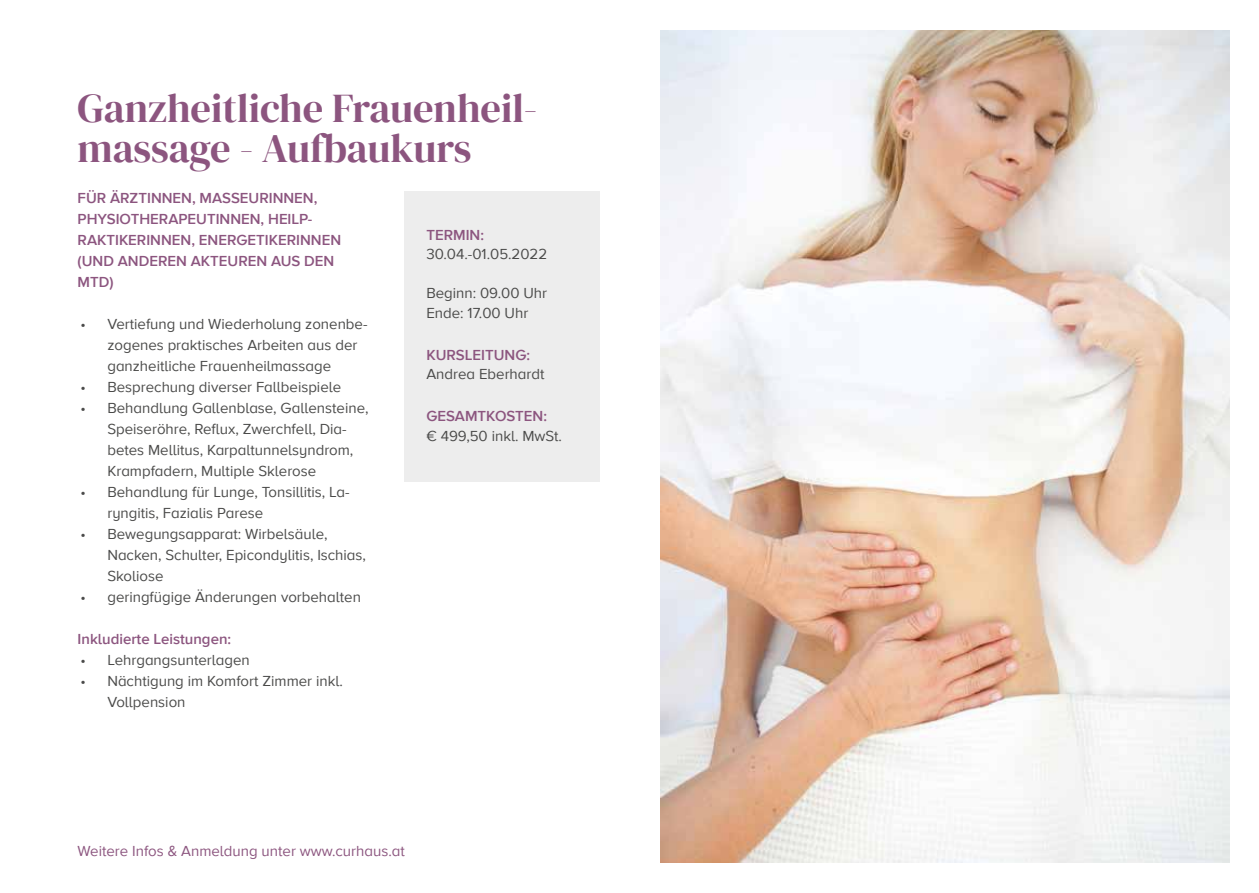
<style>
.page{position:relative;width:1259px;height:893px;background:#fff}
.page>*{position:absolute;margin:0;border:0;box-sizing:border-box;transform-origin:0 0}
.t1{font:40.5px/40.5px "DM Serif Display";color:#8c557f}
.t2{font:15px/21px "Proxima Nova A";color:#4a4a49}
.t3{font:600 15px/21px "Proxima Nova A";color:#8c557f}
.t4{font:15px "Proxima Nova A";color:#8c557f}
</style>
<div class="page">
<img style="left:661px;top:31px;width:568px;height:831px">
<div style="left:404px;top:191px;width:196px;height:291px;background:#ededed"></div>
<h1 class="t1" style="left:78px;top:88px;width:461px">Ganzheitliche Frauenheil&shy;massage - Aufbaukurs</h1>
<p class="t3" style="left:78px;top:187px;width:265px">FÜR ÄRZTINNEN, MASSEURINNEN,<br>PHYSIOTHERAPEUTINNEN, HEILP-<br>RAKTIKERINNEN, ENERGETIKERINNEN (UND ANDEREN AKTEUREN AUS DEN<br>MTD)</p>
<p class="t2" style="left:107px;top:313px;width:262px;text-indent:-27px">• Vertiefung und Wiederholung zonenbe&shy;zogenes praktisches Arbeiten aus der ganzheitliche Frauenheilmassage</p>
<p class="t2" style="left:80px;top:376px;width:262px">• Besprechung diverser Fallbeispiele</p>
<p class="t2" style="left:107px;top:397px;width:263px;text-indent:-27px">• Behandlung Gallenblase, Gallensteine, Speiseröhre, Reflux, Zwerchfell, Dia&shy;betes Mellitus, Karpaltunnelsyndrom, Krampfadern, Multiple Sklerose</p>
<p class="t2" style="left:107px;top:481px;width:244px;text-indent:-27px">• Behandlung für Lunge, Tonsillitis, La&shy;ryngitis, Fazialis Parese</p>
<p class="t2" style="left:107px;top:523px;width:260px;text-indent:-27px">• Bewegungsapparat: Wirbelsäule,<br>Nacken, Schulter, Epicondylitis, Ischias,<br>Skoliose</p>
<p class="t2" style="left:80px;top:586px;width:282px">• geringfügige Änderungen vorbehalten</p>
<p class="t3" style="left:78px;top:628px;width:155px">Inkludierte Leistungen:</p>
<p class="t2" style="left:80px;top:649px;width:171px">• Lehrgangsunterlagen</p>
<p class="t2" style="left:107px;top:670px;width:237px;text-indent:-27px">• Nächtigung im Komfort Zimmer inkl.<br>Vollpension</p>
<p class="t3" style="left:426px;top:224px;width:59px">TERMIN:</p>
<p class="t2" style="left:426px;top:243px;width:122px">30.04.-01.05.2022</p>
<p class="t2" style="left:426px;top:283px;width:122px;line-height:19.5px">Beginn: 09.00 Uhr<br>Ende: 17.00 Uhr</p>
<p class="t3" style="left:426px;top:344px;width:105px">KURSLEITUNG:</p>
<p class="t2" style="left:426px;top:363px;width:120px">Andrea Eberhardt</p>
<p class="t3" style="left:426px;top:405px;width:122px">GESAMTKOSTEN:</p>
<p class="t2" style="left:426px;top:424px;width:137px">€ 499,50 inkl. MwSt.</p>
<p class="t4" style="left:78px;top:840px;width:329px">Weitere Infos &amp; Anmeldung unter www.curhaus.at</p>
</div>
